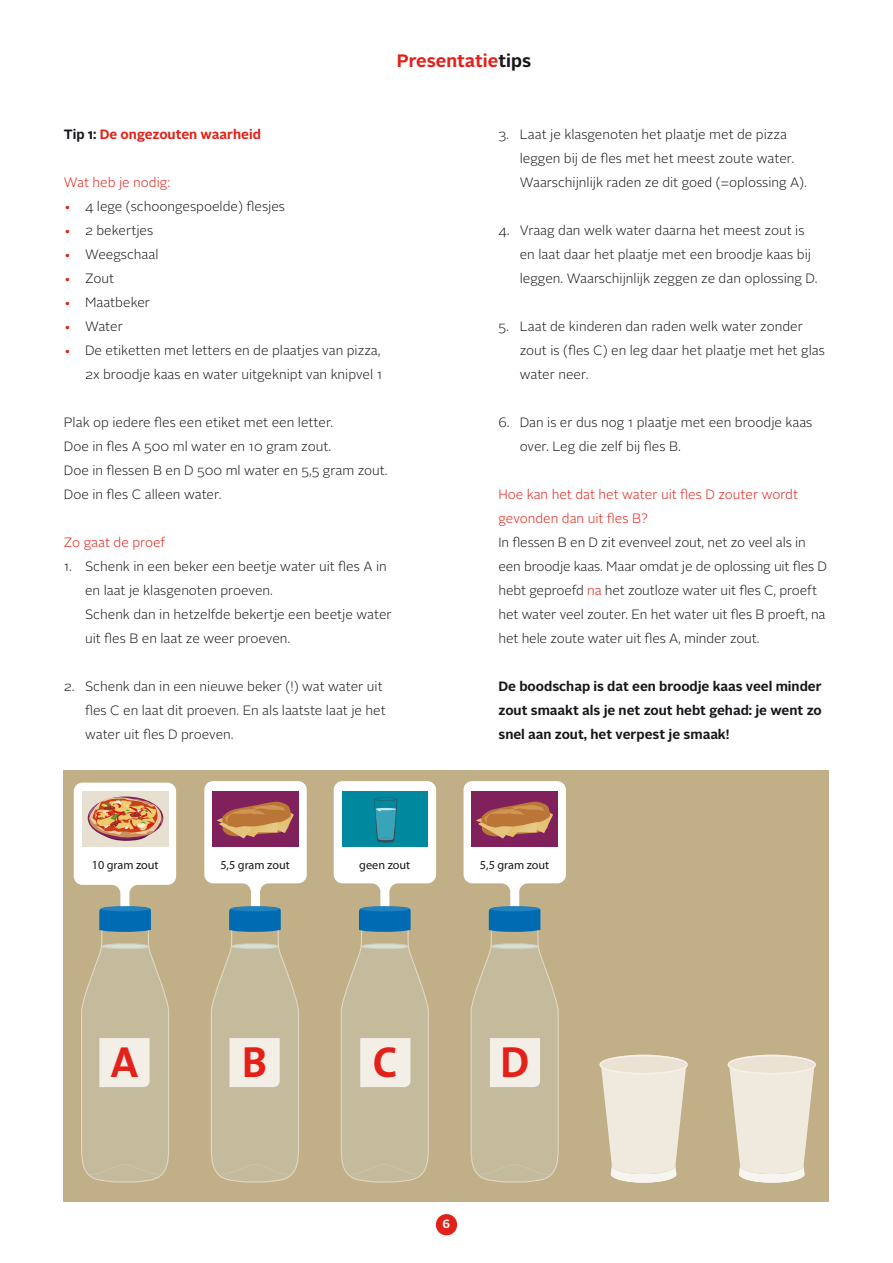
<style>
.page{position:relative;width:893px;height:1263px;background:#fff}
.page>*{position:absolute;margin:0;border:0;box-sizing:border-box;transform-origin:0 0}
.t1{font:700 43.8px "The Sans";color:#e32119}
.kader_kop_1{font:700 18px "Alright Sans";color:#e32119}
.brood{font:300 13.5px/24px "Alright Sans";color:#1a171c}
.brood-2{font:700 13.5px/24px "Alright Sans";color:#1a171c;text-align:justify}
.brood-3{font:300 13.5px/24px "Alright Sans";color:#e32119}
.brood-4{font:700 13.5px "Alright Sans";color:#e32119}
.t2{font:12.15px "Myriad Pro";color:#1a171c}
.t3{font:700 12px "Alright Sans";color:#fff}
.s1{color:#1a171c}
.s2{color:#e32119}
</style>
<div class="page">
<div style="left:436px;top:1214px;width:21px;height:21px;background:#e32119;border-radius:50%"></div>
<div style="left:64px;top:770px;width:765px;height:431px;background:#c1af87"></div>
<svg style="left:599px;top:1055px;width:89px;height:128px"></svg>
<svg style="left:728px;top:1055px;width:88px;height:128px"></svg>
<svg style="left:74px;top:783px;width:102px;height:400px"></svg>
<svg style="left:204px;top:781px;width:103px;height:402px"></svg>
<svg style="left:334px;top:781px;width:102px;height:402px"></svg>
<svg style="left:464px;top:781px;width:102px;height:402px"></svg>
<p class="kader_kop_1" style="left:397px;top:48px;width:136px">Presentatie<span class="s1">tips</span></p>
<p class="brood-4" style="left:64px;top:124px;width:199px"><span class="s1">Tip 1:</span> De ongezouten waarheid</p>
<p class="brood-3" style="left:64px;top:170px;width:108px">Wat heb je nodig:</p>
<p class="brood" style="left:64px;top:194px;width:223px"><span class="s2">•</span> 4 lege (schoongespoelde) flesjes</p>
<p class="brood" style="left:64px;top:218px;width:91px"><span class="s2">•</span> 2 bekertjes</p>
<p class="brood" style="left:64px;top:242px;width:96px"><span class="s2">•</span> Weegschaal</p>
<p class="brood" style="left:64px;top:266px;width:52px"><span class="s2">•</span> Zout</p>
<p class="brood" style="left:64px;top:290px;width:88px"><span class="s2">•</span> Maatbeker</p>
<p class="brood" style="left:64px;top:314px;width:61px"><span class="s2">•</span> Water</p>
<p class="brood" style="left:64px;top:338px;width:320px;text-align:right"><span class="s2">•</span> De etiketten met letters en de plaatjes van pizza,<br>2x broodje kaas en water uitgeknipt van knipvel 1</p>
<p class="brood" style="left:64px;top:410px;width:271px">Plak op iedere fles een etiket met een letter.</p>
<p class="brood" style="left:64px;top:434px;width:269px">Doe in fles A 500 ml water en 10 gram zout.</p>
<p class="brood" style="left:64px;top:458px;width:325px">Doe in flessen B en D 500 ml water en 5,5 gram zout.</p>
<p class="brood" style="left:64px;top:482px;width:159px">Doe in fles C alleen water.</p>
<p class="brood-3" style="left:64px;top:530px;width:103px">Zo gaat de proef</p>
<p class="brood" style="left:85px;top:554px;width:308px;text-indent:-21px">1. Schenk in een beker een beetje water uit fles A in en laat je klasgenoten proeven.<br>Schenk dan in hetzelfde bekertje een beetje water uit fles B en laat ze weer proeven.</p>
<p class="brood" style="left:85px;top:674px;width:302px;text-indent:-21px">2. Schenk dan in een nieuwe beker (!) wat water uit fles C en laat dit proeven. En als laatste laat je het water uit fles D proeven.</p>
<p class="brood" style="left:520px;top:122px;width:289px;text-indent:-21px">3. Laat je klasgenoten het plaatje met de pizza leggen bij de fles met het meest zoute water.<br>Waarschijnlijk raden ze dit goed (=oplossing A).</p>
<p class="brood" style="left:520px;top:218px;width:299px;text-indent:-21px">4. Vraag dan welk water daarna het meest zout is en laat daar het plaatje met een broodje kaas bij leggen. Waarschijnlijk zeggen ze dan oplossing D.</p>
<p class="brood" style="left:520px;top:314px;width:307px;text-indent:-21px">5. Laat de kinderen dan raden welk water zonder zout is (fles C) en leg daar het plaatje met het glas water neer.</p>
<p class="brood" style="left:520px;top:410px;width:294px;text-indent:-21px">6. Dan is er dus nog 1 plaatje met een broodje kaas over. Leg die zelf bij fles B.</p>
<p class="brood-3" style="left:498px;top:482px;width:301px">Hoe kan het dat het water uit fles D zouter wordt gevonden dan uit fles B?</p>
<p class="brood" style="left:498px;top:530px;width:330px">In flessen B en D zit evenveel zout, net zo veel als in een broodje kaas. Maar omdat je de oplossing uit fles D hebt geproefd <span class="s2">na</span> het zoutloze water uit fles C, proeft het water veel zouter. En het water uit fles B proeft, na het hele zoute water uit fles A, minder zout.</p>
<p class="brood-2" style="left:498px;top:674px;width:325px">De boodschap is dat een broodje kaas veel minder zout smaakt als je net zout hebt gehad: je went zo snel aan zout, het verpest je smaak!</p>
<p class="t2" style="left:92px;top:857px;width:68px">10 gram zout</p>
<p class="t2" style="left:220px;top:857px;width:71px">5,5 gram zout</p>
<p class="t2" style="left:359px;top:857px;width:52px">geen zout</p>
<p class="t2" style="left:480px;top:857px;width:71px">5,5 gram zout</p>
<p class="t1" style="left:111px;top:1026px;width:29px">A</p>
<p class="t1" style="left:242px;top:1026px;width:27px">B</p>
<p class="t1" style="left:373px;top:1026px;width:26px">C</p>
<p class="t1" style="left:500px;top:1026px;width:31px">D</p>
<p class="t3" style="left:443px;top:1216px;width:9px">6</p>
</div>
